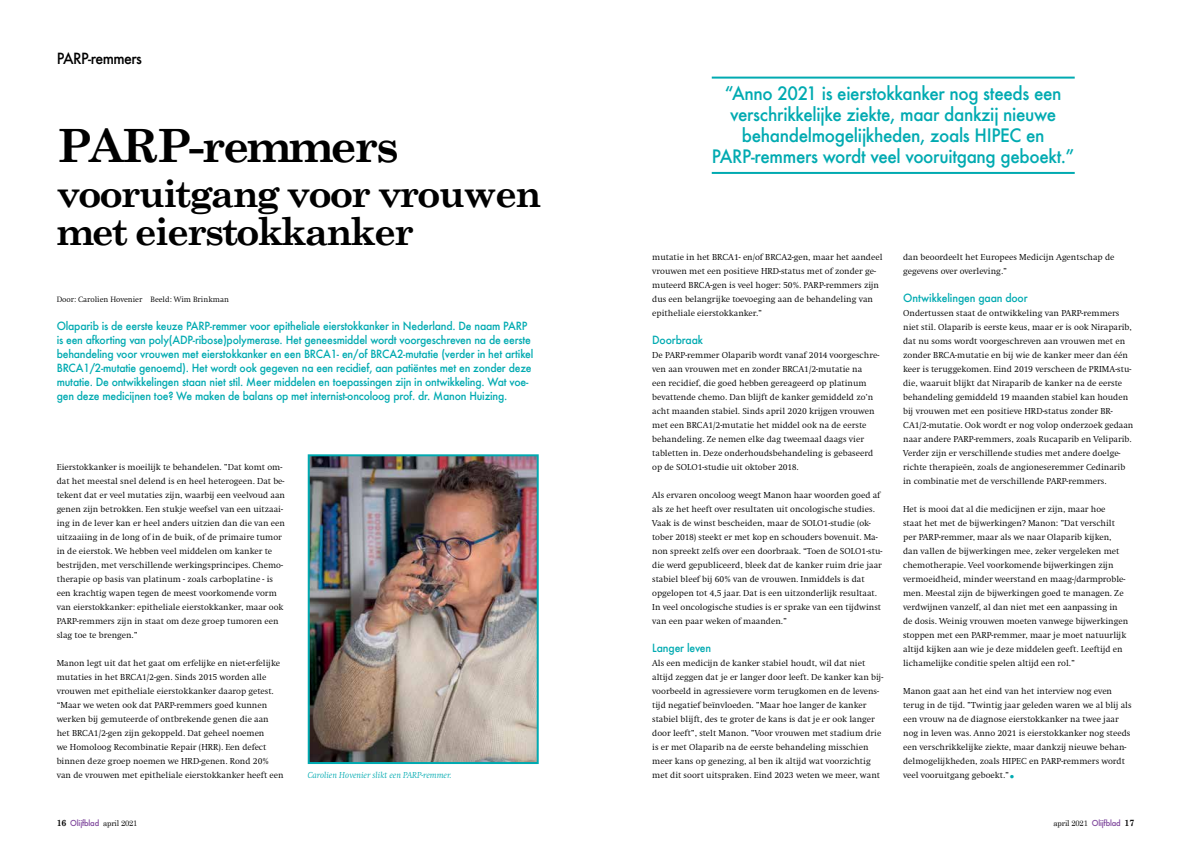
<style>
.page{position:relative;width:1191px;height:842px;background:#fff}
.page>*{position:absolute;margin:0;border:0;box-sizing:border-box;transform-origin:0 0}
.t1{font:700 46px "Century Schoolbook";letter-spacing:-.055em;color:#000}
.t2{font:700 38.5px/38px "Century Schoolbook";letter-spacing:-.055em;color:#000}
.t3{font:700 22px "Century Schoolbook";color:#00aab1;scale:.95 1}
.t4{font:500 18px/21px "Futura";letter-spacing:-.02em;color:#00aab1;text-align:center;scale:.95 1}
.t5{font:500 15px "Futura";letter-spacing:-.04em;color:#000;scale:.95 1}
.t6{font:500 11px/14px "Futura";letter-spacing:-.02em;color:#00aab1;scale:.95 1}
.t7{font:300 9px/14px "Swift";color:#000}
.t8{font:italic 300 9px "Swift";color:#00aab1}
.t9{font:300 8px "Swift";color:#000}
.t10{font:500 8px "Futura";letter-spacing:-.02em;color:#7c439a;scale:.95 1}
.t11{font:8px "Century Schoolbook";letter-spacing:-.02em;color:#000;scale:.95 1}
.s1{font-family:"Century Schoolbook";font-weight:700;font-size:9px;color:#000}
.s2{font-family:"Century Schoolbook";font-weight:400;color:#000}
.s3{font-family:"Futura";font-weight:500;color:#7c439a}
.s4{font-weight:700;font-size:9px}
</style>
<div class="page">
<img style="left:311px;top:457px;width:225px;height:304px">
<div style="left:308px;top:454px;width:231px;height:310px;border:2px solid #00aab1"></div>
<hr style="left:711px;top:77px;width:363px;height:2px;background:#00aab1">
<hr style="left:711px;top:172px;width:363px;height:2px;background:#00aab1">
<h3 class="t5" style="left:57px;top:48px;width:91px">PARP-remmers</h3>
<h1 class="t1" style="left:57px;top:118px;width:343px">PARP-remmers</h1>
<h2 class="t2" style="left:57px;top:174px;width:486px">vooruitgang voor vrouwen met eierstokkanker</h2>
<h3 class="t4" style="left:712px;top:83px;width:383px">“Anno 2021 is eierstokkanker nog steeds een verschrikkelijke ziekte, maar dankzij nieuwe behandelmogelijkheden, zoals HIPEC en PARP-remmers wordt veel vooruitgang geboekt.”</h3>
<p class="t7" style="left:652px;top:250px;width:232px">mutatie in het BRCA1- en/of BRCA2-gen, maar het aandeel vrouwen met een positieve HRD-status met of zonder ge&shy;muteerd BRCA-gen is veel hoger: 50%. PARP-remmers zijn dus een belangrijke toevoeging aan de behandeling van epitheliale eierstokkanker.”</p>
<p class="t6" style="left:652px;top:333px;width:55px">Doorbraak</p>
<p class="t7" style="left:652px;top:348px;width:228px">De PARP-remmer Olaparib wordt vanaf 2014 voorgeschre&shy;ven aan vrouwen met en zonder BRCA1/2-mutatie na<br>een recidief, die goed hebben gereageerd op platinum bevattende chemo. Dan blijft de kanker gemiddeld zo’n acht maanden stabiel. Sinds april 2020 krijgen vrouwen met een BRCA1/2-mutatie het middel ook na de eerste behandeling. Ze nemen elke dag tweemaal daags vier tabletten in. Deze onderhoudsbehandeling is gebaseerd op de SOLO1-studie uit oktober 2018.</p>
<p class="t7" style="left:652px;top:488px;width:232px">Als ervaren oncoloog weegt Manon haar woorden goed af als ze het heeft over resultaten uit oncologische studies.<br>Vaak is de winst bescheiden, maar de SOLO1-studie (ok&shy;tober 2018) steekt er met kop en schouders bovenuit. Ma&shy;non spreekt zelfs over een doorbraak. “Toen de SOLO1-stu&shy;die werd gepubliceerd, bleek dat de kanker ruim drie jaar stabiel bleef bij 60% van de vrouwen. Inmiddels is dat opgelopen tot 4,5 jaar. Dat is een uitzonderlijk resultaat.<br>In veel oncologische studies is er sprake van een tijdwinst van een paar weken of maanden.”</p>
<p class="t6" style="left:652px;top:641px;width:64px">Langer leven</p>
<p class="t7" style="left:652px;top:656px;width:233px">Als een medicijn de kanker stabiel houdt, wil dat niet altijd zeggen dat je er langer door leeft. De kanker kan bij&shy;voorbeeld in agressievere vorm terugkomen en de levens&shy;tijd negatief beïnvloeden. ”Maar hoe langer de kanker stabiel blijft, des te groter de kans is dat je er ook langer door leeft”, stelt Manon. ”Voor vrouwen met stadium drie is er met Olaparib na de eerste behandeling misschien meer kans op genezing, al ben ik altijd wat voorzichtig met dit soort uitspraken. Eind 2023 weten we meer, want</p>
<p class="t7" style="left:903px;top:250px;width:213px">dan beoordeelt het Europees Medicijn Agentschap de gegevens over overleving.”</p>
<p class="t6" style="left:903px;top:291px;width:133px">Ontwikkelingen gaan door</p>
<p class="t7" style="left:903px;top:306px;width:232px">Ondertussen staat de ontwikkeling van PARP-remmers niet stil. Olaparib is eerste keus, maar er is ook Niraparib, dat nu soms wordt voorgeschreven aan vrouwen met en zonder BRCA-mutatie en bij wie de kanker meer dan één keer is teruggekomen. Eind 2019 verscheen de PRIMA-stu&shy;die, waaruit blijkt dat Niraparib de kanker na de eerste behandeling gemiddeld 19 maanden stabiel kan houden bij vrouwen met een positieve HRD-status zonder BR-CA1/2-mutatie. Ook wordt er nog volop onderzoek gedaan naar andere PARP-remmers, zoals Rucaparib en Veliparib.<br>Verder zijn er verschillende studies met andere doelge&shy;richte therapieën, zoals de angioneseremmer Cedinarib in combinatie met de verschillende PARP-remmers.</p>
<p class="t7" style="left:903px;top:502px;width:226px">Het is mooi dat al die medicijnen er zijn, maar hoe<br>staat het met de bijwerkingen? Manon: ”Dat verschilt per PARP-remmer, maar als we naar Olaparib kijken, dan vallen de bijwerkingen mee, zeker vergeleken met chemotherapie. Veel voorkomende bijwerkingen zijn vermoeidheid, minder weerstand en maag-/darmproble&shy;men. Meestal zijn de bijwerkingen goed te managen. Ze verdwijnen vanzelf, al dan niet met een aanpassing in de dosis. Weinig vrouwen moeten vanwege bijwerkingen stoppen met een PARP-remmer, maar je moet natuurlijk altijd kijken aan wie je deze middelen geeft. Leeftijd en lichamelijke conditie spelen altijd een rol.”</p>
<p class="t7" style="left:903px;top:684px;width:230px">Manon gaat aan het eind van het interview nog even terug in de tijd. ”Twintig jaar geleden waren we al blij als een vrouw na de diagnose eierstokkanker na twee jaar nog in leven was. Anno 2021 is eierstokkanker nog steeds een verschrikkelijke ziekte, maar dankzij nieuwe behan&shy;delmogelijkheden, zoals HIPEC en PARP-remmers wordt</p>
<p class="t9" style="left:57px;top:295px;width:174px">Door: Carolien Hovenier Beeld: Wim Brinkman</p>
<p class="t6" style="left:57px;top:319px;width:503px">Olaparib is de eerste keuze PARP-remmer voor epitheliale eierstokkanker in Nederland. De naam PARP is een afkorting van poly(ADP-ribose)polymerase. Het geneesmiddel wordt voorgeschreven na de eerste behandeling voor vrouwen met eierstokkanker en een BRCA1- en/of BRCA2-mutatie (verder in het artikel BRCA1/2-mutatie genoemd). Het wordt ook gegeven na een recidief, aan patiëntes met en zonder deze mutatie. De ontwikkelingen staan niet stil. Meer middelen en toepassingen zijn in ontwikkeling. Wat voe&shy;gen deze medicijnen toe? We maken de balans op met internist-oncoloog prof. dr. Manon Huizing.</p>
<p class="t7" style="left:57px;top:460px;width:230px">Eierstokkanker is moeilijk te behandelen. ”Dat komt om&shy;dat het meestal snel delend is en heel heterogeen. Dat be&shy;tekent dat er veel mutaties zijn, waarbij een veelvoud aan genen zijn betrokken. Een stukje weefsel van een uitzaai&shy;ing in de lever kan er heel anders uitzien dan die van een uitzaaiing in de long of in de buik, of de primaire tumor in de eierstok. We hebben veel middelen om kanker te bestrijden, met verschillende werkingsprincipes. Chemo&shy;therapie op basis van platinum - zoals carboplatine - is een krachtig wapen tegen de meest voorkomende vorm van eierstokkanker: epitheliale eierstokkanker, maar ook PARP-remmers zijn in staat om deze groep tumoren een slag toe te brengen.”</p>
<p class="t7" style="left:57px;top:656px;width:228px">Manon legt uit dat het gaat om erfelijke en niet-erfelijke mutaties in het BRCA1/2-gen. Sinds 2015 worden alle vrouwen met epitheliale eierstokkanker daarop getest. “Maar we weten ook dat PARP-remmers goed kunnen werken bij gemuteerde of ontbrekende genen die aan het BRCA1/2-gen zijn gekoppeld. Dat geheel noemen<br>we Homoloog Recombinatie Repair (HRR). Een defect binnen deze groep noemen we HRD-genen. Rond 20% van de vrouwen met epitheliale eierstokkanker heeft een</p>
<p class="t8" style="left:308px;top:770px;width:145px">Carolien Hovenier slikt een PARP-remmer.</p>
<p class="t7" style="left:903px;top:768px;width:107px">veel vooruitgang geboekt.”</p>
<h3 class="t3" style="left:1009px;top:757px;width:8px">.</h3>
<p class="t10" style="left:57px;top:818px;width:86px"><span class="s1">16</span> Olijfblad <span class="s2">april 2021</span></p>
<p class="t11" style="left:1053px;top:818px;width:86px">april 2021 <span class="s3">Olijfblad</span> <span class="s4">17</span></p>
</div>
